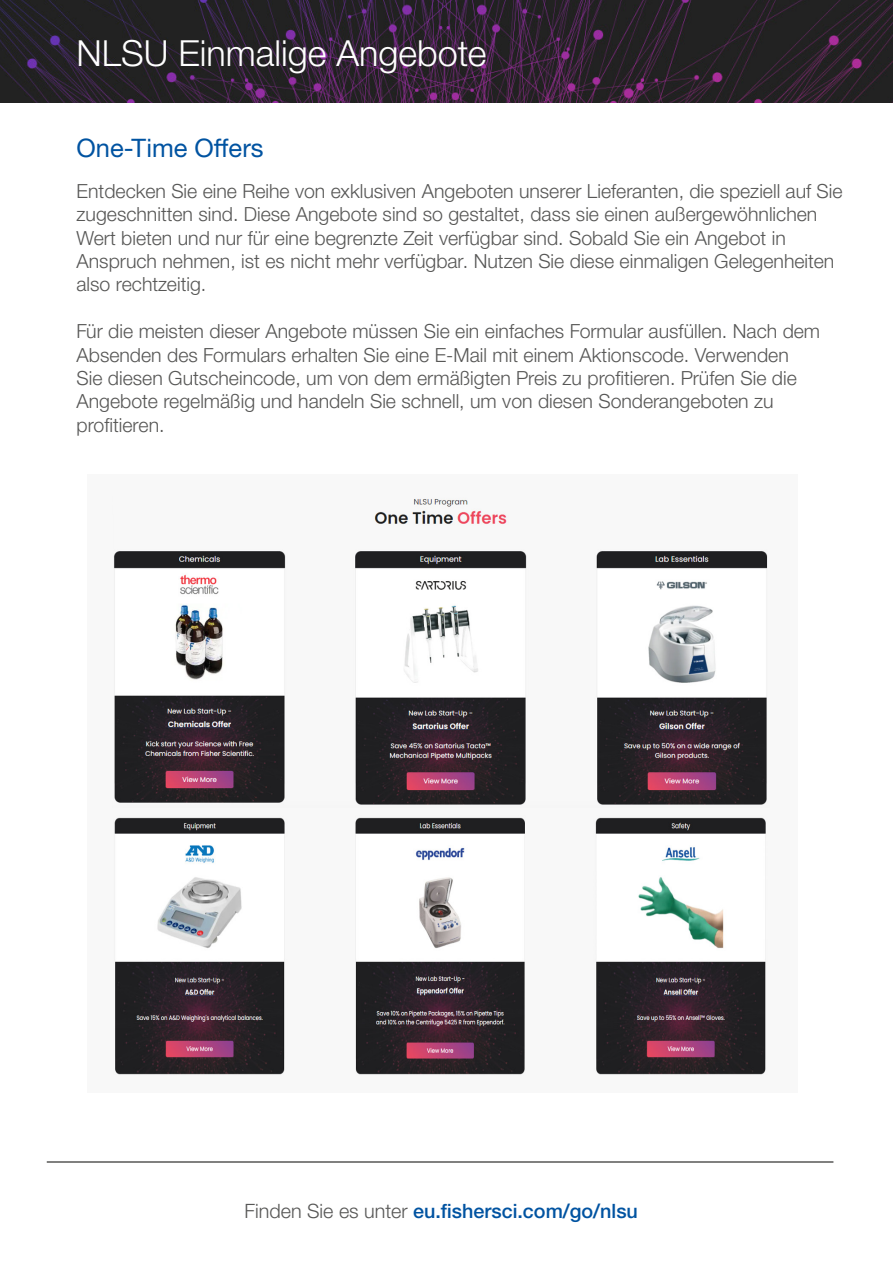
<style>
.page{position:relative;width:893px;height:1263px;background:#fff}
.page>*{position:absolute;margin:0;border:0;box-sizing:border-box;transform-origin:0 0}
.t1{font:300 36px "Helvetica Neue LTW1 G";color:#fff}
.t2{font:25.5px "Helvetica Neue LTW1 G";color:#0053a1}
.t3{font:500 19.8px "Helvetica Neue LTW1 G";color:#0053a1}
.t4{font:300 19.5px/23.4px "Helvetica Neue LTW1 G";color:#575756}
.s1{font-weight:300;color:#575756}
</style>
<div class="page">
<img style="left:0;top:0;width:893px;height:102px">
<hr style="left:47px;top:1161px;width:786px;height:2px;background:#575756">
<div style="left:87px;top:474px;width:710px;height:619px;background:#f8f8f8"></div>
<img style="left:114px;top:499px;width:654px;height:306px">
<img style="left:114px;top:817px;width:652px;height:258px">
<h1 class="t1" style="left:77px;top:31px;width:412px">NLSU Einmalige Angebote</h1>
<h2 class="t2" style="left:77px;top:133px;width:189px">One-Time Offers</h2>
<p class="t4" style="left:77px;top:179px;width:768px">Entdecken Sie eine Reihe von exklusiven Angeboten unserer Lieferanten, die speziell auf Sie zugeschnitten sind. Diese Angebote sind so gestaltet, dass sie einen außergewöhnlichen Wert bieten und nur für eine begrenzte Zeit verfügbar sind. Sobald Sie ein Angebot in Anspruch nehmen, ist es nicht mehr verfügbar. Nutzen Sie diese einmaligen Gelegenheiten also rechtzeitig.</p>
<p class="t4" style="left:77px;top:320px;width:745px">Für die meisten dieser Angebote müssen Sie ein einfaches Formular ausfüllen. Nach dem Absenden des Formulars erhalten Sie eine E-Mail mit einem Aktionscode. Verwenden<br>Sie diesen Gutscheincode, um von dem ermäßigten Preis zu profitieren. Prüfen Sie die Angebote regelmäßig und handeln Sie schnell, um von diesen Sonderangeboten zu profitieren.</p>
<p class="t3" style="left:244px;top:1198px;width:395px"><span class="s1">Finden Sie es unter</span> eu.fishersci.com/go/nlsu</p>
</div>
